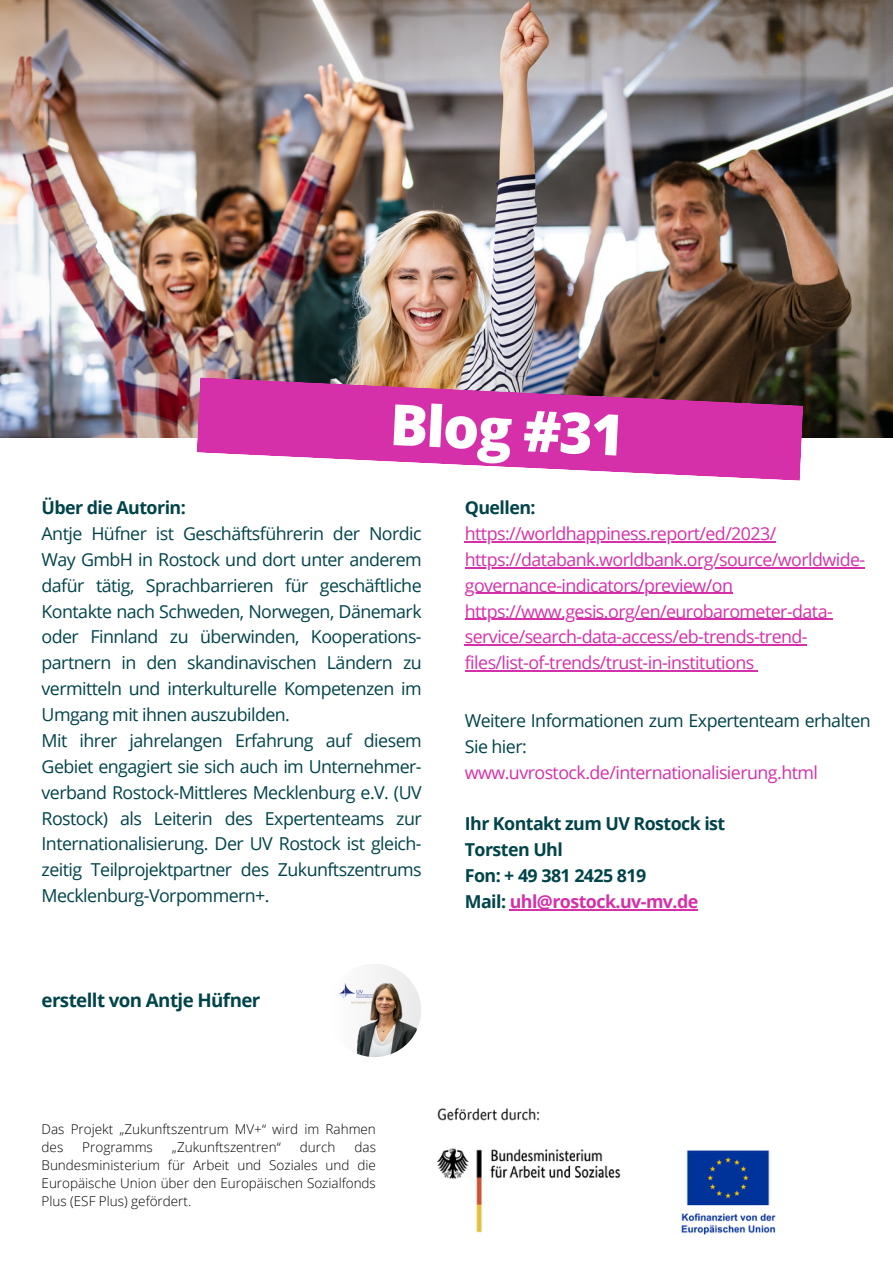
<style>
.page{position:relative;width:893px;height:1264px;background:#fff}
.page>*{position:absolute;margin:0;border:0;box-sizing:border-box;transform-origin:0 0}
.t1{font:800 57px "Open Sans";color:#fff}
.t2{font:700 18.75px "Open Sans";letter-spacing:-.03em;color:#00444a}
.t3{font:17.85px/25.8px "Open Sans";letter-spacing:-.03em;color:#00444a;text-align:justify}
.t4{font:17.85px/25.8px "Open Sans";letter-spacing:-.03em;color:#d62faa}
.t5{font:700 17.85px "Open Sans";letter-spacing:-.03em;color:#00444a}
.t6{font:700 17.85px "Open Sans";letter-spacing:-.03em;color:#d62faa}
.t7{font:300 13.5px/18px "Open Sans";color:#000}
.s1{color:#00444a}
</style>
<div class="page">
<img style="left:0;top:0;width:892px;height:437px">
<svg style="left:196px;top:377px;width:607px;height:104px;background:#cb52a7"></svg>
<img style="left:437px;top:1108px;width:339px;height:127px">
<img style="left:328px;top:963px;width:93px;height:94px;border-radius:50%">
<hr style="left:509px;top:909px;width:188px;height:1px;background:#d62faa">
<hr style="left:465px;top:541px;width:310px;height:1px;background:#d62faa">
<hr style="left:465px;top:567px;width:399px;height:1px;background:#d62faa">
<hr style="left:465px;top:593px;width:267px;height:1px;background:#d62faa">
<hr style="left:465px;top:618px;width:367px;height:2px;background:#d62faa">
<hr style="left:465px;top:644px;width:342px;height:1px;background:#d62faa">
<hr style="left:465px;top:670px;width:288px;height:1px;background:#d62faa">
<p class="t1" style="left:392px;top:383px;width:236px;rotate:3deg">Blog #31</p>
<p class="t5" style="left:42px;top:495px;width:146px">Über die Autorin:</p>
<p class="t3" style="left:42px;top:520px;width:381px">Antje Hüfner ist Geschäftsführerin der Nordic Way GmbH in Rostock und dort unter anderem dafür tätig, Sprachbarrieren für geschäftliche Kontakte nach Schweden, Norwegen, Dänemark oder Finnland zu überwinden, Kooperations&shy;partnern in den skandinavischen Ländern zu vermitteln und interkulturelle Kompetenzen im Umgang mit ihnen auszubilden.</p>
<p class="t3" style="left:42px;top:727px;width:381px">Mit ihrer jahrelangen Erfahrung auf diesem Gebiet engagiert sie sich auch im Unternehmer&shy;verband Rostock-Mittleres Mecklenburg e.V. (UV Rostock) als Leiterin des Expertenteams zur Internationalisierung. Der UV Rostock ist gleich&shy;zeitig Teilprojektpartner des Zukunftszentrums Mecklenburg-Vorpommern+.</p>
<p class="t2" style="left:42px;top:986px;width:220px">erstellt von Antje Hüfner</p>
<p class="t5" style="left:465px;top:495px;width:72px">Quellen:</p>
<p class="t4" style="left:465px;top:520px;width:402px">https://worldhappiness.report/ed/2023/ https://databank.worldbank.org/source/worldwide&shy;governance-indicators/preview/on https://www.gesis.org/en/eurobarometer-data&shy;service/search-data-access/eb-trends-trend&shy;files/list-of-trends/trust-in-institutions</p>
<p class="t3" style="left:465px;top:707px;width:407px">Weitere Informationen zum Expertenteam erhalten<br>Sie hier:</p>
<p class="t4" style="left:465px;top:758px;width:354px">www.uvrostock.de/internationalisierung.html</p>
<p class="t5" style="left:465px;top:811px;width:262px">Ihr Kontakt zum UV Rostock ist</p>
<p class="t5" style="left:465px;top:837px;width:100px">Torsten Uhl</p>
<p class="t5" style="left:465px;top:863px;width:183px">Fon: + 49 381 2425 819</p>
<p class="t6" style="left:465px;top:888px;width:235px"><span class="s1">Mail:</span> uhl@rostock.uv-mv.de</p>
<p class="t7" style="left:42px;top:1119px;width:336px">Das Projekt „Zukunftszentrum MV+“ wird im Rahmen des</p>
<p class="t7" style="left:82px;top:1137px;width:72px">Programms</p>
<p class="t7" style="left:172px;top:1137px;width:110px">„Zukunftszentren“</p>
<p class="t7" style="left:300px;top:1137px;width:37px">durch</p>
<p class="t7" style="left:42px;top:1137px;width:336px;text-align:justify;text-indent:313px">das Bundesministerium für Arbeit und Soziales und die Europäische Union über den Europäischen Sozialfonds Plus (ESF Plus) gefördert.</p>
</div>
